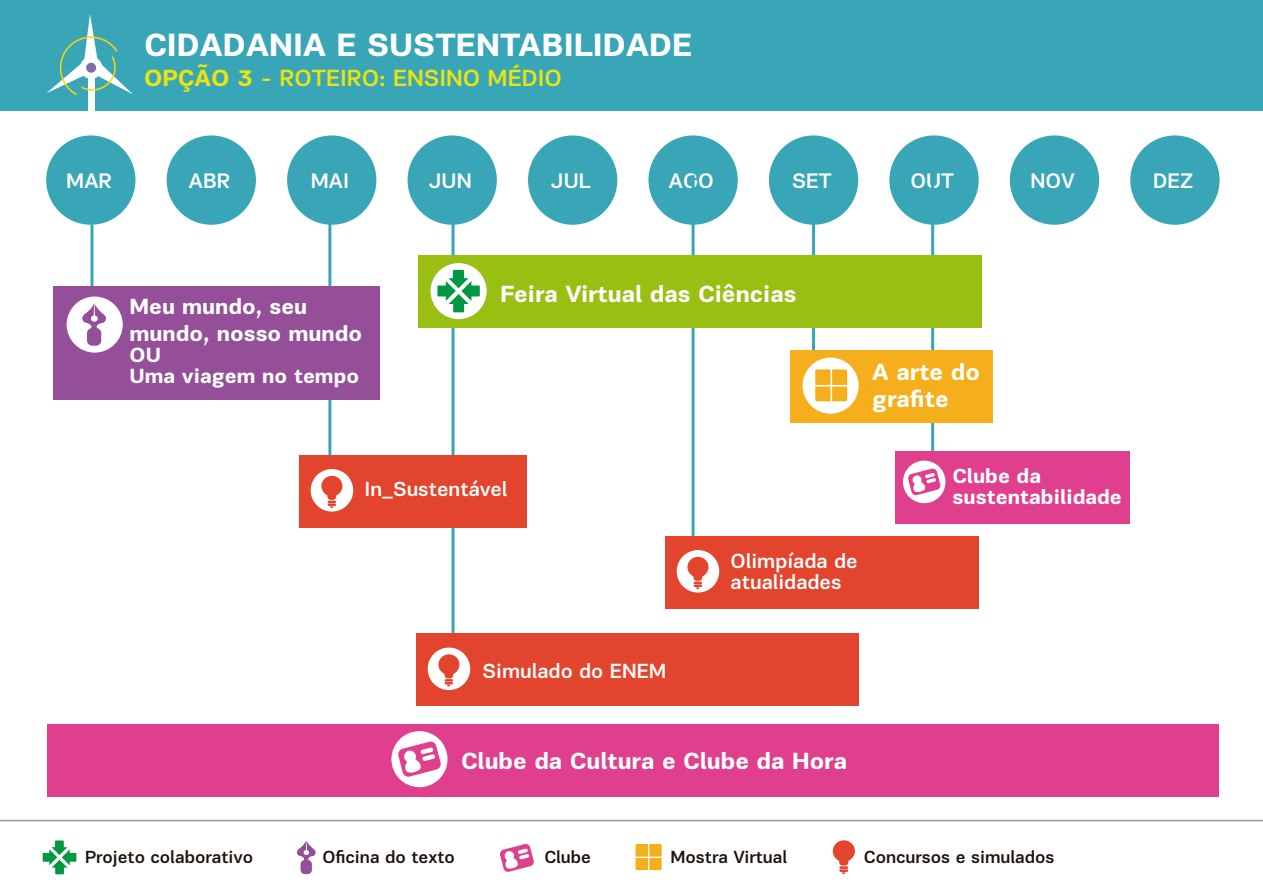
<style>
.page{position:relative;width:1263px;height:893px;background:#fff}
.page>*{position:absolute;margin:0;border:0;box-sizing:border-box;transform-origin:0 0}
.t1{font:700 33px "PF Encore Sans Pro";color:#fff}
.t2{font:700 24px/27px "PF Encore Sans Pro";color:#fff}
.t3{font:500 24px "PF Encore Sans Pro";color:#ebe40e}
.t4{font:700 22.5px/27px "PF Encore Sans Pro";color:#fff}
.t5{font:500 21.6px "PF Encore Sans Pro";color:#fff}
.t6{font:500 21px/21px "PF Encore Sans Pro";color:#fff}
.t7{font:700 21px/21px "PF Encore Sans Pro";color:#fff}
.t8{font:500 18px "PF Encore Sans Pro";color:#1e120d}
.s1{font-weight:700}
</style>
<div class="page">
<div style="left:0;top:0;width:1263px;height:110px;background:#39a6b8"></div>
<hr style="left:0;top:820px;width:1263px;height:1px;background:#9a9a9a">
<svg style="left:43px;top:840px;width:33px;height:34px"></svg>
<svg style="left:833px;top:840px;width:22px;height:34px"></svg>
<svg style="left:296px;top:840px;width:20px;height:34px"></svg>
<svg style="left:500px;top:844px;width:34px;height:28px"></svg>
<svg style="left:635px;top:844px;width:27px;height:26px"></svg>
<div style="left:46px;top:135px;width:89px;height:90px;background:#39a6b8;border-radius:50%"></div>
<div style="left:167px;top:135px;width:89px;height:90px;background:#39a6b8;border-radius:50%"></div>
<div style="left:287px;top:135px;width:89px;height:90px;background:#39a6b8;border-radius:50%"></div>
<div style="left:408px;top:135px;width:89px;height:90px;background:#39a6b8;border-radius:50%"></div>
<div style="left:528px;top:135px;width:89px;height:90px;background:#39a6b8;border-radius:50%"></div>
<div style="left:648px;top:135px;width:90px;height:90px;background:#39a6b8;border-radius:50%"></div>
<div style="left:769px;top:135px;width:89px;height:90px;background:#39a6b8;border-radius:50%"></div>
<div style="left:889px;top:135px;width:90px;height:90px;background:#39a6b8;border-radius:50%"></div>
<div style="left:1010px;top:135px;width:89px;height:90px;background:#39a6b8;border-radius:50%"></div>
<div style="left:1130px;top:135px;width:89px;height:90px;background:#39a6b8;border-radius:50%"></div>
<div style="left:88px;top:77px;width:6px;height:41px;background:#fff"></div>
<svg style="left:47px;top:14px;width:86px;height:83px"></svg>
<hr style="left:451px;top:201px;width:3px;height:438px;background:#39a6b8">
<hr style="left:691px;top:175px;width:3px;height:393px;background:#39a6b8">
<div style="left:665px;top:536px;width:314px;height:73px;background:#e3442d"></div>
<hr style="left:931px;top:181px;width:3px;height:296px;background:#39a6b8">
<hr style="left:812px;top:205px;width:3px;height:161px;background:#39a6b8">
<hr style="left:328px;top:209px;width:3px;height:255px;background:#39a6b8">
<div style="left:299px;top:455px;width:228px;height:73px;background:#e3442d"></div>
<div style="left:311px;top:469px;width:42px;height:43px;background:#fff;border-radius:50%"></div>
<svg style="left:321px;top:476px;width:21px;height:32px"></svg>
<div style="left:47px;top:724px;width:1171px;height:72px;background:#e03f8e"></div>
<div style="left:391px;top:731px;width:56px;height:56px;background:#fff;border-radius:50%"></div>
<svg style="left:398px;top:741px;width:43px;height:36px"></svg>
<hr style="left:90px;top:225px;width:3px;height:99px;background:#39a6b8">
<div style="left:677px;top:550px;width:42px;height:43px;background:#fff;border-radius:50%"></div>
<svg style="left:687px;top:557px;width:21px;height:32px"></svg>
<div style="left:416px;top:634px;width:443px;height:72px;background:#e3442d"></div>
<div style="left:428px;top:648px;width:42px;height:42px;background:#fff;border-radius:50%"></div>
<svg style="left:438px;top:654px;width:21px;height:33px"></svg>
<div style="left:418px;top:255px;width:563px;height:73px;background:#98bf11"></div>
<div style="left:895px;top:451px;width:234px;height:73px;background:#e03f8e"></div>
<div style="left:53px;top:286px;width:327px;height:113px;background:#954f98"></div>
<svg style="left:790px;top:351px;width:202px;height:72px"></svg>
<h1 class="t1" style="left:144px;top:24px;width:550px">CIDADANIA E SUSTENTABILIDADE</h1>
<h2 class="t3" style="left:144px;top:63px;width:419px"><span class="s1">OPÇÃO 3</span> - ROTEIRO: ENSINO MÉDIO</h2>
<p class="t5" style="left:66px;top:167px;width:47px">MAR</p>
<p class="t5" style="left:189px;top:167px;width:43px">ABR</p>
<p class="t5" style="left:311px;top:167px;width:40px">MAI</p>
<p class="t5" style="left:429px;top:167px;width:44px">JUN</p>
<p class="t5" style="left:551px;top:167px;width:41px">JUL</p>
<p class="t5" style="left:669px;top:167px;width:46px">AGO</p>
<p class="t5" style="left:792px;top:167px;width:41px">SET</p>
<p class="t5" style="left:910px;top:167px;width:45px">OUT</p>
<p class="t5" style="left:1030px;top:167px;width:46px">NOV</p>
<p class="t5" style="left:1153px;top:167px;width:42px">DEZ</p>
<p class="t4" style="left:130px;top:294px;width:234px">Meu mundo, seu mundo, nosso mundo</p>
<p class="t7" style="left:130px;top:345px;width:231px">OU<br>Uma viagem no tempo</p>
<h2 class="t2" style="left:500px;top:281px;width:298px">Feira Virtual das Ciências</h2>
<h2 class="t2" style="left:872px;top:359px;width:109px">A arte do grafite</h2>
<p class="t6" style="left:364px;top:479px;width:144px">In_Sustentável</p>
<p class="t6" style="left:730px;top:551px;width:129px">Olimpíada de atualidades</p>
<p class="t7" style="left:952px;top:466px;width:171px">Clube da sustentabilidade</p>
<p class="t6" style="left:483px;top:660px;width:185px">Simulado do ENEM</p>
<h2 class="t2" style="left:461px;top:747px;width:388px">Clube da Cultura e Clube da Hora</h2>
<p class="t8" style="left:85px;top:846px;width:169px">Projeto colaborativo</p>
<p class="t8" style="left:322px;top:846px;width:134px">Oficina do texto</p>
<p class="t8" style="left:544px;top:846px;width:48px">Clube</p>
<p class="t8" style="left:670px;top:846px;width:118px">Mostra Virtual</p>
<p class="t8" style="left:864px;top:846px;width:192px">Concursos e simulados</p>
</div>
